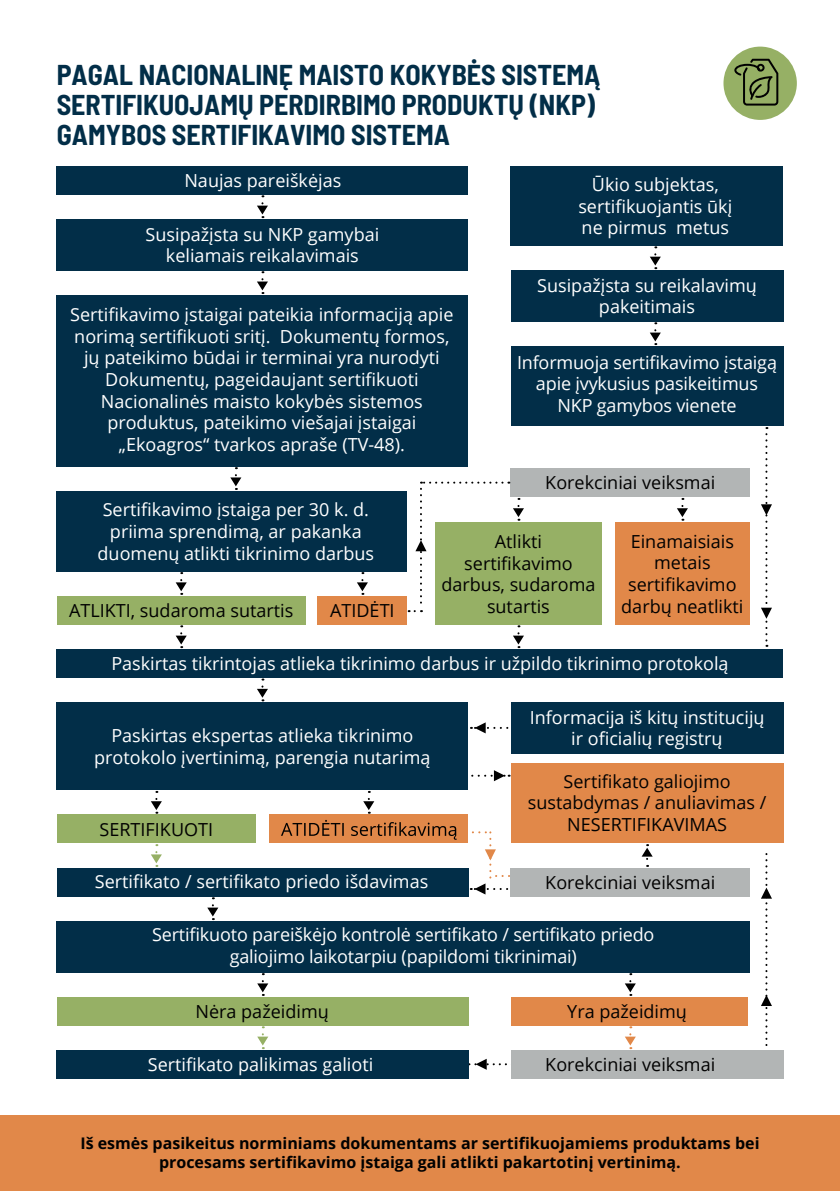
<style>
.page{position:relative;width:840px;height:1191px;background:#fff}
.page>*{position:absolute;margin:0;border:0;box-sizing:border-box;transform-origin:0 0}
.t1{font:700 semi-condensed 28px/30px "Barlow";color:#022e48}
.t2{font:18px/21.6px "Open Sans";color:#fff;text-align:center}
.t3{font:18px/21.6px "Open Sans";color:#010101;text-align:center}
.t4{font:700 16px/19.2px "Open Sans";color:#010101;text-align:center}
</style>
<div class="page">
<svg style="left:761px;top:427px;width:10px;height:220px"></svg>
<svg style="left:470px;top:722px;width:39px;height:11px"></svg>
<svg style="left:471px;top:770px;width:38px;height:11px"></svg>
<svg style="left:625px;top:1034px;width:10px;height:15px"></svg>
<svg style="left:257px;top:1034px;width:11px;height:15px"></svg>
<div style="left:57px;top:166px;width:411px;height:28px;background:#022e48"></div>
<div style="left:57px;top:219px;width:411px;height:51px;background:#022e48"></div>
<div style="left:57px;top:295px;width:411px;height:171px;background:#022e48"></div>
<div style="left:57px;top:491px;width:350px;height:80px;background:#022e48"></div>
<div style="left:510px;top:468px;width:239px;height:28px;background:#b2b5b5"></div>
<div style="left:57px;top:596px;width:248px;height:28px;background:#96b065"></div>
<div style="left:317px;top:596px;width:90px;height:28px;background:#e18849"></div>
<div style="left:435px;top:522px;width:166px;height:102px;background:#96b065"></div>
<div style="left:614px;top:522px;width:135px;height:102px;background:#e18849"></div>
<div style="left:57px;top:649px;width:725px;height:28px;background:#022e48"></div>
<div style="left:57px;top:702px;width:411px;height:88px;background:#022e48"></div>
<div style="left:510px;top:702px;width:273px;height:51px;background:#022e48"></div>
<div style="left:510px;top:764px;width:273px;height:79px;background:#e18849"></div>
<div style="left:510px;top:868px;width:239px;height:28px;background:#b2b5b5"></div>
<div style="left:57px;top:814px;width:198px;height:29px;background:#96b065"></div>
<div style="left:269px;top:814px;width:199px;height:29px;background:#e18849"></div>
<svg style="left:281px;top:820px;width:230px;height:74px"></svg>
<div style="left:57px;top:868px;width:411px;height:28px;background:#022e48"></div>
<div style="left:57px;top:921px;width:692px;height:51px;background:#022e48"></div>
<div style="left:57px;top:997px;width:411px;height:28px;background:#96b065"></div>
<div style="left:510px;top:997px;width:237px;height:28px;background:#e18849"></div>
<svg style="left:468px;top:1058px;width:39px;height:11px"></svg>
<div style="left:57px;top:1050px;width:411px;height:28px;background:#022e48"></div>
<div style="left:510px;top:1050px;width:272px;height:28px;background:#b2b5b5"></div>
<svg style="left:625px;top:981px;width:10px;height:15px"></svg>
<svg style="left:257px;top:981px;width:11px;height:15px"></svg>
<svg style="left:207px;top:905px;width:11px;height:15px"></svg>
<svg style="left:151px;top:852px;width:11px;height:15px"></svg>
<svg style="left:761px;top:853px;width:10px;height:192px"></svg>
<svg style="left:151px;top:799px;width:11px;height:14px"></svg>
<svg style="left:363px;top:799px;width:11px;height:14px"></svg>
<svg style="left:641px;top:844px;width:11px;height:15px"></svg>
<svg style="left:257px;top:686px;width:11px;height:15px"></svg>
<svg style="left:257px;top:203px;width:11px;height:15px"></svg>
<svg style="left:257px;top:279px;width:11px;height:15px"></svg>
<svg style="left:230px;top:475px;width:11px;height:15px"></svg>
<svg style="left:175px;top:580px;width:12px;height:15px"></svg>
<svg style="left:357px;top:580px;width:11px;height:15px"></svg>
<svg style="left:175px;top:633px;width:12px;height:15px"></svg>
<div style="left:510px;top:270px;width:272px;height:51px;background:#022e48"></div>
<div style="left:510px;top:346px;width:272px;height:79px;background:#022e48"></div>
<div style="left:510px;top:166px;width:272px;height:79px;background:#022e48"></div>
<svg style="left:649px;top:254px;width:11px;height:15px"></svg>
<svg style="left:649px;top:330px;width:11px;height:15px"></svg>
<svg style="left:421px;top:481px;width:81px;height:2px"></svg>
<svg style="left:408px;top:489px;width:18px;height:123px"></svg>
<svg style="left:677px;top:506px;width:10px;height:15px"></svg>
<svg style="left:513px;top:506px;width:10px;height:15px"></svg>
<svg style="left:513px;top:633px;width:10px;height:15px"></svg>
<div style="left:723px;top:47px;width:73px;height:73px;background:#96b065;border-radius:50%"></div>
<div style="left:0;top:1115px;width:839px;height:76px;background:#e18849"></div>
<svg style="left:734px;top:59px;width:43px;height:47px"></svg>
<h1 class="t1" style="left:57px;top:58px;width:545px">PAGAL NACIONALINĘ MAISTO KOKYBĖS SISTEMĄ<br>SERTIFIKUOJAMŲ PERDIRBIMO PRODUKTŲ (NKP)<br>GAMYBOS SERTIFIKAVIMO SISTEMA</h1>
<p class="t2" style="left:184px;top:169px;width:158px">Naujas pareiškėjas</p>
<p class="t2" style="left:145px;top:223px;width:235px">Susipažįsta su NKP gamybai keliamais reikalavimais</p>
<p class="t2" style="left:578px;top:173px;width:155px">Ūkio subjektas, sertifikuojantis ūkį ne pirmus metus</p>
<p class="t2" style="left:70px;top:303px;width:384px">Sertifikavimo įstaigai pateikia informaciją apie norimą sertifikuoti sritį. Dokumentų formos, jų pateikimo būdai ir terminai yra nurodyti Dokumentų, pageidaujant sertifikuoti Nacionalinės maisto kokybės sistemos produktus, pateikimo viešajai įstaigai „Ekoagros“ tvarkos apraše (TV-48).</p>
<p class="t2" style="left:537px;top:274px;width:221px">Susipažįsta su reikalavimų pakeitimais</p>
<p class="t2" style="left:516px;top:351px;width:261px">Informuoja sertifikavimo įstaigą apie įvykusius pasikeitimus<br>NKP gamybos vienete</p>
<p class="t3" style="left:545px;top:471px;width:171px">Korekciniai veiksmai</p>
<p class="t2" style="left:97px;top:498px;width:278px">Sertifikavimo įstaiga per 30 k. d. priima sprendimą, ar pakanka duomenų atlikti tikrinimo darbus</p>
<p class="t3" style="left:494px;top:530px;width:49px">Atlikti</p>
<p class="t3" style="left:441px;top:573px;width:155px">darbus, sudaroma sutartis</p>
<p class="t3" style="left:630px;top:530px;width:105px">Einamaisiais metais</p>
<p class="t3" style="left:621px;top:595px;width:124px">darbų neatlikti</p>
<p class="t2" style="left:111px;top:652px;width:618px">Paskirtas tikrintojas atlieka tikrinimo darbus ir užpildo tikrinimo protokolą</p>
<p class="t3" style="left:464px;top:552px;width:110px">sertifikavimo</p>
<p class="t3" style="left:628px;top:573px;width:110px">sertifikavimo</p>
<p class="t3" style="left:69px;top:599px;width:225px">ATLIKTI, sudaroma sutartis</p>
<p class="t3" style="left:330px;top:599px;width:66px">ATIDĖTI</p>
<p class="t2" style="left:94px;top:724px;width:338px">Paskirtas ekspertas atlieka tikrinimo protokolo įvertinimą, parengia nutarimą</p>
<p class="t3" style="left:99px;top:818px;width:115px">SERTIFIKUOTI</p>
<p class="t2" style="left:95px;top:870px;width:335px">Sertifikato / sertifikato priedo išdavimas</p>
<p class="t2" style="left:529px;top:706px;width:236px">Informacija iš kitų institucijų</p>
<p class="t2" style="left:571px;top:727px;width:153px">ir oficialių registrų</p>
<p class="t3" style="left:527px;top:769px;width:240px">Sertifikato galiojimo sustabdymas / anuliavimas /<br>NESERTIFIKAVIMAS</p>
<p class="t3" style="left:545px;top:871px;width:171px">Korekciniai veiksmai</p>
<p class="t2" style="left:152px;top:923px;width:503px">Sertifikuoto pareiškėjo kontrolė sertifikato / sertifikato priedo galiojimo laikotarpiu (papildomi tikrinimai)</p>
<p class="t3" style="left:195px;top:1000px;width:135px">Nėra pažeidimų</p>
<p class="t3" style="left:567px;top:1000px;width:121px">Yra pažeidimų</p>
<p class="t3" style="left:545px;top:1053px;width:171px">Korekciniai veiksmai</p>
<p class="t2" style="left:148px;top:1053px;width:227px">Sertifikato palikimas galioti</p>
<p class="t4" style="left:80px;top:1133px;width:680px">Iš esmės pasikeitus norminiams dokumentams ar sertifikuojamiems produktams bei procesams sertifikavimo įstaiga gali atlikti pakartotinį vertinimą.</p>
</div>
